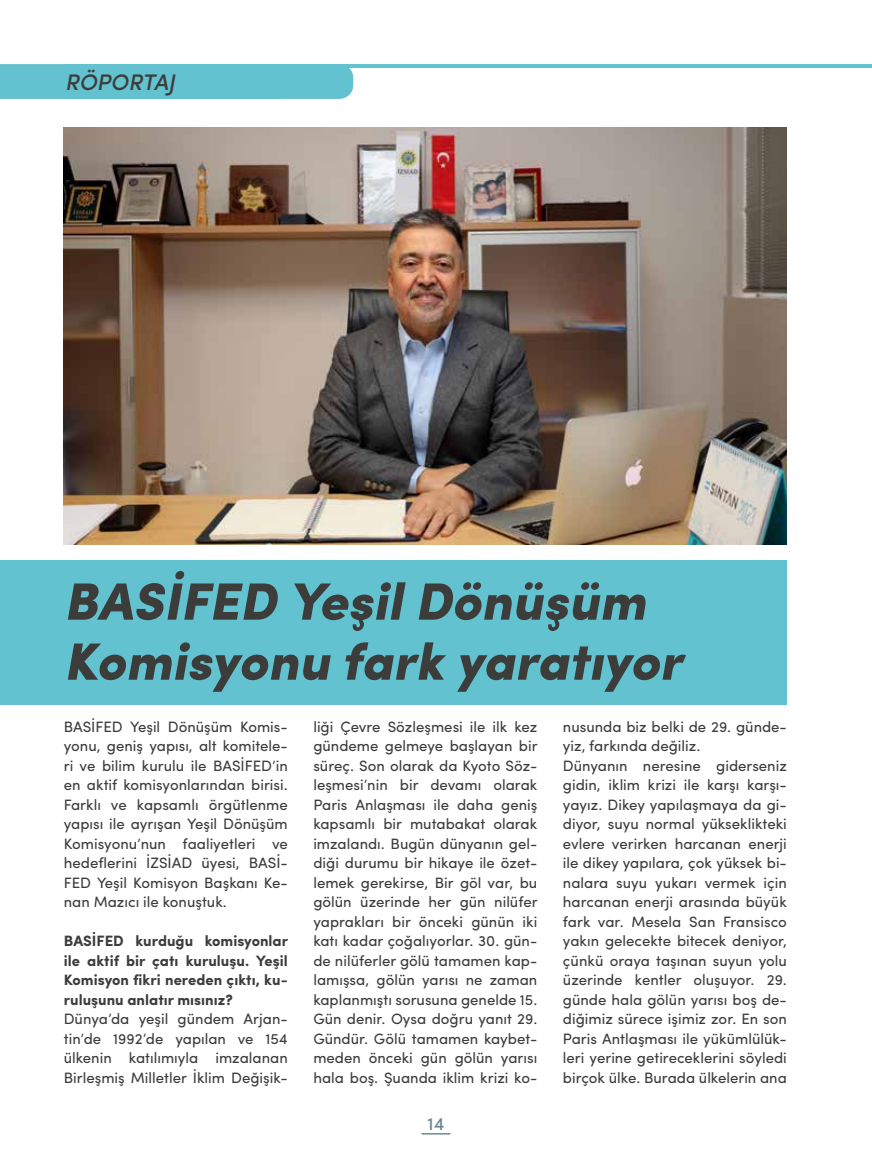
<style>
.page{position:relative;width:872px;height:1170px;background:#fff}
.page>*{position:absolute;margin:0;border:0;box-sizing:border-box;transform-origin:0 0}
.t1{font:italic 900 52.5px/60px "Sofia Pro";color:#3c3c3b}
.t2{font:italic 500 22.5px "Sofia Pro";color:#3c3c3b}
.t3{font:500 18px "Sofia Pro";color:#6d8891}
.t4{font:15px/19.5px "Sofia Pro";color:#3c3c3b;text-align:justify}
.t5{font:700 15px/19.5px "Sofia Pro";color:#3c3c3b;text-align:justify}
</style>
<div class="page">
<hr style="left:421px;top:1132px;width:29px;height:2px;background:#6d8891">
<img style="left:64px;top:128px;width:723px;height:416px">
<div style="left:0;top:560px;width:787px;height:144px;background:#63c2cf"></div>
<hr style="left:261px;top:64px;width:611px;height:3px;background:#63c2cf">
<div style="left:0;top:64px;width:353px;height:35px;background:#63c2cf"></div>
<div style="left:65px;top:64px;width:212px;height:35px;background:#63c2cf"></div>
<h2 class="t2" style="left:65px;top:65px;width:111px">RÖPORTAJ</h2>
<h1 class="t1" style="left:64px;top:567px;width:619px">BASİFED Yeşil Dönüşüm<br>Komisyonu fark yaratıyor</h1>
<p class="t4" style="left:64px;top:715px;width:225px">BASİFED Yeşil Dönüşüm Komis&shy;yonu, geniş yapısı, alt komitele&shy;ri ve bilim kurulu ile BASİFED’in en aktif komisyonlarından birisi.<br>Farklı ve kapsamlı örgütlenme yapısı ile ayrışan Yeşil Dönüşüm Komisyonu’nun faaliyetleri ve hedeflerini İZSİAD üyesi, BASİ-FED Yeşil Komisyon Başkanı Ke&shy;nan Mazıcı ile konuştuk.</p>
<p class="t5" style="left:64px;top:930px;width:226px">BASİFED kurduğu komisyonlar ile aktif bir çatı kuruluşu. Yeşil Komisyon fikri nereden çıktı, ku&shy;ruluşunu anlatır mısınız?</p>
<p class="t4" style="left:64px;top:1008px;width:225px">Dünya’da yeşil gündem Arjan&shy;tin’de 1992’de yapılan ve 154 ülkenin katılımıyla imzalanan Birleşmiş Milletler İklim Değişik-</p>
<p class="t4" style="left:313px;top:715px;width:226px">liği Çevre Sözleşmesi ile ilk kez gündeme gelmeye başlayan bir süreç. Son olarak da Kyoto Söz&shy;leşmesi’nin bir devamı olarak Paris Anlaşması ile daha geniş kapsamlı bir mutabakat olarak imzalandı. Bugün dünyanın gel&shy;diği durumu bir hikaye ile özet&shy;lemek gerekirse, Bir göl var, bu gölün üzerinde her gün nilüfer yaprakları bir önceki günün iki katı kadar çoğalıyorlar. 30. gün&shy;de nilüferler gölü tamamen kap&shy;lamışsa, gölün yarısı ne zaman kaplanmıştı sorusuna genelde 15.<br>Gün denir. Oysa doğru yanıt 29.<br>Gündür. Gölü tamamen kaybet&shy;meden önceki gün gölün yarısı hala boş. Şuanda iklim krizi ko-</p>
<p class="t4" style="left:563px;top:715px;width:225px;text-align:left">nusunda biz belki de 29. günde&shy;yiz, farkında değiliz.<br>Dünyanın neresine giderseniz gidin, iklim krizi ile karşı karşı&shy;yayız. Dikey yapılaşmaya da gi&shy;diyor, suyu normal yükseklikteki evlere verirken harcanan enerji ile dikey yapılara, çok yüksek bi&shy;nalara suyu yukarı vermek için harcanan enerji arasında büyük fark var. Mesela San Fransisco yakın gelecekte bitecek deniyor, çünkü oraya taşınan suyun yolu üzerinde kentler oluşuyor. 29. günde hala gölün yarısı boş de&shy;diğimiz sürece işimiz zor. En son<br>Paris Antlaşması ile yükümlülük&shy;leri yerine getireceklerini söyledi birçok ülke. Burada ülkelerin ana</p>
<p class="t3" style="left:427px;top:1109px;width:18px">14</p>
</div>
